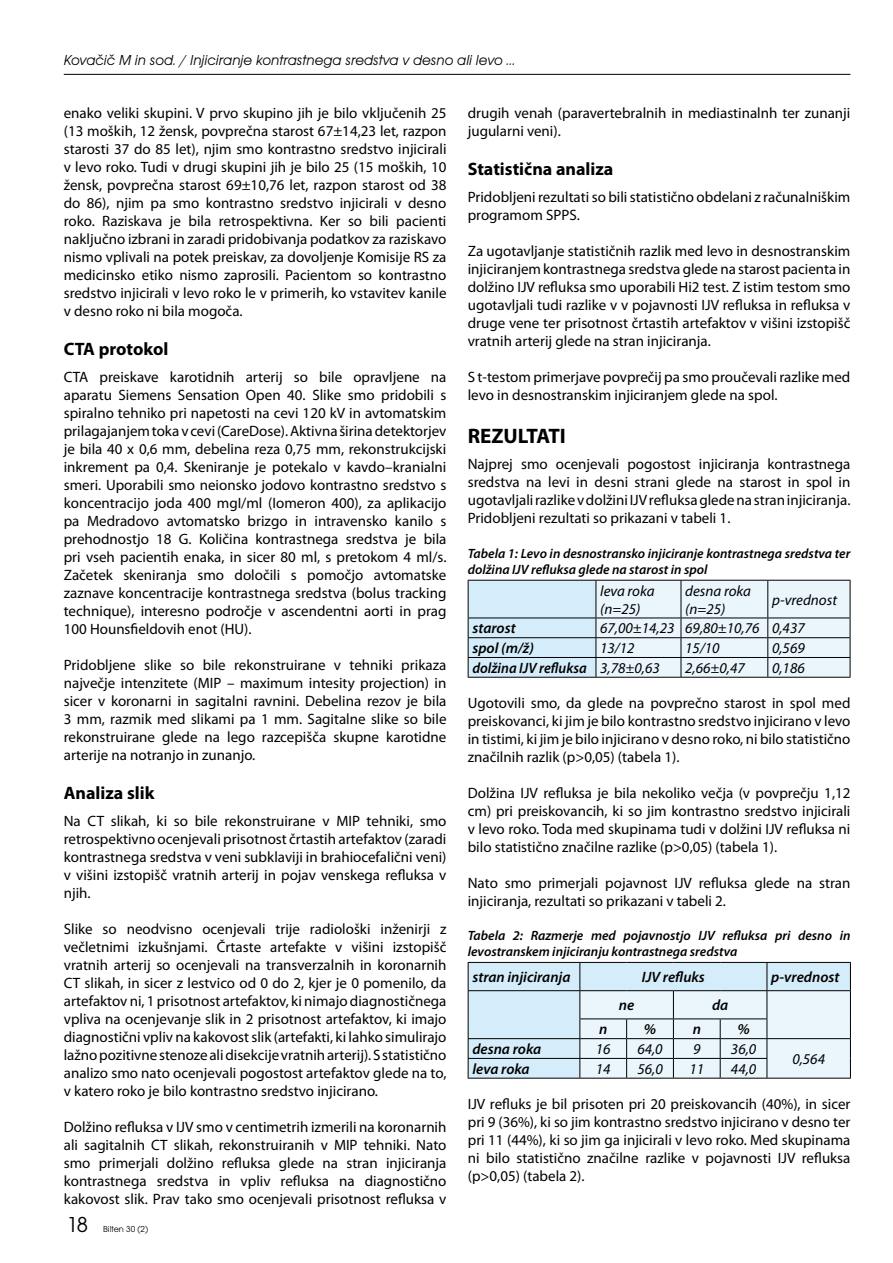
<style>
.page{position:relative;width:893px;height:1263px;background:#fff}
.page>*{position:absolute;margin:0;border:0;box-sizing:border-box;transform-origin:0 0}
.t1{font:700 21px "Myriad Pro";color:#000}
.t2{font:700 18px "Myriad Pro";color:#000}
.t3{font:15px/18px "Myriad Pro";color:#000;text-align:justify}
.t4{font:italic 15px/18px "Myriad Pro";color:#000}
.t5{font:italic 600 15px "Myriad Pro";color:#000}
.t6{font:15px "Avant Gar Got Itc TCE Book Obli";color:#000}
.t7{font:italic 600 15px "Myriad Pro";color:#000;scale:.95 1}
.t8{font:italic 600 13.5px/16.2px "Myriad Pro";color:#000}
.t9{font:9px "Avant Gar Got Itc TCE";color:#000}
.s1{font-weight:400}
.s2{font-size:22.5px}
</style>
<div class="page">
<hr style="left:64px;top:74px;width:786px;height:1px;background:#000">
<hr style="left:468px;top:677px;width:128px;height:1px;background:#000">
<hr style="left:596px;top:677px;width:85px;height:1px;background:#000">
<hr style="left:681px;top:677px;width:87px;height:1px;background:#000">
<hr style="left:768px;top:677px;width:82px;height:1px;background:#000">
<svg style="left:468px;top:580px;width:383px;height:97px;background:#d7e6ee"></svg>
<hr style="left:468px;top:1078px;width:112px;height:1px;background:#000">
<hr style="left:580px;top:1078px;width:47px;height:1px;background:#000">
<hr style="left:627px;top:1078px;width:46px;height:1px;background:#000">
<hr style="left:673px;top:1078px;width:47px;height:1px;background:#000">
<hr style="left:720px;top:1078px;width:47px;height:1px;background:#000">
<hr style="left:767px;top:1078px;width:84px;height:1px;background:#000">
<svg style="left:468px;top:962px;width:383px;height:116px;background:#d4e5ed"></svg>
<p class="t6" style="left:64px;top:52px;width:453px">Kovačič M in sod. / Injiciranje kontrastnega sredstva v desno ali levo ...</p>
<p class="t3" style="left:64px;top:103px;width:384px">enako veliki skupini. V prvo skupino jih je bilo vključenih 25 (13 moških, 12 žensk, povprečna starost 67±14,23 let, razpon starosti 37 do 85 let), njim smo kontrastno sredstvo injicirali v levo roko. Tudi v drugi skupini jih je bilo 25 (15 moških, 10 žensk, povprečna starost 69±10,76 let, razpon starost od 38 do 86), njim pa smo kontrastno sredstvo injicirali v desno roko. Raziskava je bila retrospektivna. Ker so bili pacienti naključno izbrani in zaradi pridobivanja podatkov za raziskavo nismo vplivali na potek preiskav, za dovoljenje Komisije RS za medicinsko etiko nismo zaprosili. Pacientom so kontrastno sredstvo injicirali v levo roko le v primerih, ko vstavitev kanile v desno roko ni bila mogoča.</p>
<p class="t2" style="left:64px;top:337px;width:106px">CTA protokol</p>
<p class="t3" style="left:64px;top:367px;width:384px">CTA preiskave karotidnih arterij so bile opravljene na aparatu Siemens Sensation Open 40. Slike smo pridobili s spiralno tehniko pri napetosti na cevi 120 kV in avtomatskim prilagajanjem toka v cevi (CareDose). Aktivna širina detektorjev je bila 40 x 0,6 mm, debelina reza 0,75 mm, rekonstrukcijski inkrement pa 0,4. Skeniranje je potekalo v kavdo–kranialni smeri. Uporabili smo neionsko jodovo kontrastno sredstvo s koncentracijo joda 400 mgI/ml (Iomeron 400), za aplikacijo pa Medradovo avtomatsko brizgo in intravensko kanilo s prehodnostjo 18 G. Količina kontrastnega sredstva je bila pri vseh pacientih enaka, in sicer 80 ml, s pretokom 4 ml/s.<br>Začetek skeniranja smo določili s pomočjo avtomatske zaznave koncentracije kontrastnega sredstva (bolus tracking technique), interesno področje v ascendentni aorti in prag 100 Hounsfieldovih enot (HU).</p>
<p class="t3" style="left:64px;top:655px;width:384px">Pridobljene slike so bile rekonstruirane v tehniki prikaza največje intenzitete (MIP – maximum intesity projection) in sicer v koronarni in sagitalni ravnini. Debelina rezov je bila 3 mm, razmik med slikami pa 1 mm. Sagitalne slike so bile rekonstruirane glede na lego razcepišča skupne karotidne arterije na notranjo in zunanjo.</p>
<p class="t2" style="left:64px;top:781px;width:92px">Analiza slik</p>
<p class="t3" style="left:64px;top:811px;width:384px">Na CT slikah, ki so bile rekonstruirane v MIP tehniki, smo retrospektivno ocenjevali prisotnost črtastih artefaktov (zaradi kontrastnega sredstva v veni subklaviji in brahiocefalični veni) v višini izstopišč vratnih arterij in pojav venskega refluksa v njih.</p>
<p class="t3" style="left:64px;top:919px;width:384px">Slike so neodvisno ocenjevali trije radiološki inženirji z večletnimi izkušnjami. Črtaste artefakte v višini izstopišč vratnih arterij so ocenjevali na transverzalnih in koronarnih CT slikah, in sicer z lestvico od 0 do 2, kjer je 0 pomenilo, da artefaktov ni, 1 prisotnost artefaktov, ki nimajo diagnostičnega vpliva na ocenjevanje slik in 2 prisotnost artefaktov, ki imajo diagnostični vpliv na kakovost slik (artefakti, ki lahko simulirajo lažno pozitivne stenoze ali disekcije vratnih arterij). S statistično analizo smo nato ocenjevali pogostost artefaktov glede na to, v katero roko je bilo kontrastno sredstvo injicirano.</p>
<p class="t3" style="left:64px;top:1117px;width:384px">Dolžino refluksa v IJV smo v centimetrih izmerili na koronarnih ali sagitalnih CT slikah, rekonstruiranih v MIP tehniki. Nato smo primerjali dolžino refluksa glede na stran injiciranja kontrastnega sredstva in vpliv refluksa na diagnostično kakovost slik. Prav tako smo ocenjevali prisotnost refluksa v</p>
<p class="t3" style="left:468px;top:103px;width:384px">drugih venah (paravertebralnih in mediastinalnh ter zunanji jugularni veni).</p>
<p class="t2" style="left:468px;top:157px;width:147px">Statistična analiza</p>
<p class="t3" style="left:468px;top:187px;width:384px">Pridobljeni rezultati so bili statistično obdelani z računalniškim programom SPPS.</p>
<p class="t3" style="left:468px;top:241px;width:384px">Za ugotavljanje statističnih razlik med levo in desnostranskim injiciranjem kontrastnega sredstva glede na starost pacienta in dolžino IJV refluksa smo uporabili Hi2 test. Z istim testom smo ugotavljali tudi razlike v v pojavnosti IJV refluksa in refluksa v druge vene ter prisotnost črtastih artefaktov v višini izstopišč vratnih arterij glede na stran injiciranja.</p>
<p class="t3" style="left:468px;top:367px;width:384px">S t-testom primerjave povprečij pa smo proučevali razlike med levo in desnostranskim injiciranjem glede na spol.</p>
<h1 class="t1" style="left:468px;top:422px;width:100px">REZULTATI</h1>
<p class="t3" style="left:468px;top:455px;width:384px">Najprej smo ocenjevali pogostost injiciranja kontrastnega sredstva na levi in desni strani glede na starost in spol in ugotavljali razlike v dolžini IJV refluksa glede na stran injiciranja.<br>Pridobljeni rezultati so prikazani v tabeli 1.</p>
<p class="t8" style="left:468px;top:545px;width:384px">Tabela 1: Levo in desnostransko injiciranje kontrastnega sredstva ter dolžina IJV refluksa glede na starost in spol</p>
<p class="t4" style="left:600px;top:581px;width:56px">leva roka (n=25)</p>
<p class="t4" style="left:685px;top:581px;width:67px">desna roka (n=25)</p>
<p class="t4" style="left:772px;top:590px;width:67px">p-vrednost</p>
<p class="t5" style="left:472px;top:619px;width:45px">starost</p>
<p class="t4" style="left:600px;top:619px;width:206px">67,00±14,23 69,80±10,76 0,437</p>
<p class="t5" style="left:472px;top:639px;width:63px">spol (m/ž)</p>
<p class="t4" style="left:600px;top:639px;width:36px">13/12</p>
<p class="t4" style="left:685px;top:639px;width:36px">15/10</p>
<p class="t4" style="left:772px;top:639px;width:34px">0,569</p>
<p class="t7" style="left:472px;top:658px;width:199px">dolžina IJV refluksa <span class="s1">3,78±0,63</span></p>
<p class="t4" style="left:685px;top:659px;width:61px">2,66±0,47</p>
<p class="t4" style="left:772px;top:659px;width:34px">0,186</p>
<p class="t3" style="left:468px;top:693px;width:384px">Ugotovili smo, da glede na povprečno starost in spol med preiskovanci, ki jim je bilo kontrastno sredstvo injicirano v levo in tistimi, ki jim je bilo injicirano v desno roko, ni bilo statistično značilnih razlik (p&gt;0,05) (tabela 1).</p>
<p class="t3" style="left:468px;top:783px;width:384px">Dolžina IJV refluksa je bila nekoliko večja (v povprečju 1,12 cm) pri preiskovancih, ki so jim kontrastno sredstvo injicirali v levo roko. Toda med skupinama tudi v dolžini IJV refluksa ni bilo statistično značilne razlike (p&gt;0,05) (tabela 1).</p>
<p class="t3" style="left:468px;top:873px;width:384px">Nato smo primerjali pojavnost IJV refluksa glede na stran injiciranja, rezultati so prikazani v tabeli 2.</p>
<p class="t8" style="left:468px;top:927px;width:384px">Tabela 2: Razmerje med pojavnostjo IJV refluksa pri desno in levostranskem injiciranju kontrastnega sredstva</p>
<p class="t5" style="left:472px;top:967px;width:100px">stran injiciranja</p>
<p class="t5" style="left:642px;top:967px;width:64px">IJV refluks</p>
<p class="t5" style="left:771px;top:967px;width:70px">p-vrednost</p>
<p class="t5" style="left:619px;top:996px;width:17px">ne</p>
<p class="t5" style="left:712px;top:996px;width:18px">da</p>
<p class="t5" style="left:599px;top:1020px;width:10px">n</p>
<p class="t5" style="left:644px;top:1020px;width:14px">%</p>
<p class="t5" style="left:693px;top:1020px;width:10px">n</p>
<p class="t5" style="left:737px;top:1020px;width:14px">%</p>
<p class="t5" style="left:472px;top:1039px;width:70px">desna roka</p>
<p class="t4" style="left:596px;top:1040px;width:16px">16</p>
<p class="t4" style="left:637px;top:1040px;width:27px">64,0</p>
<p class="t4" style="left:693px;top:1040px;width:9px">9</p>
<p class="t4" style="left:731px;top:1040px;width:27px">36,0</p>
<p class="t4" style="left:792px;top:1050px;width:34px">0,564</p>
<p class="t5" style="left:472px;top:1059px;width:59px">leva roka</p>
<p class="t4" style="left:596px;top:1059px;width:16px">14</p>
<p class="t4" style="left:637px;top:1059px;width:27px">56,0</p>
<p class="t4" style="left:689px;top:1059px;width:16px">11</p>
<p class="t4" style="left:731px;top:1059px;width:27px">44,0</p>
<p class="t3" style="left:468px;top:1094px;width:384px">IJV refluks je bil prisoten pri 20 preiskovancih (40%), in sicer pri 9 (36%), ki so jim kontrastno sredstvo injicirano v desno ter pri 11 (44%), ki so jim ga injicirali v levo roko. Med skupinama ni bilo statistično značilne razlike v pojavnosti IJV refluksa (p&gt;0,05) (tabela 2).</p>
<p class="t9" style="left:67px;top:1224px;width:83px"><span class="s2">18</span> Bilten 30 (2)</p>
</div>
